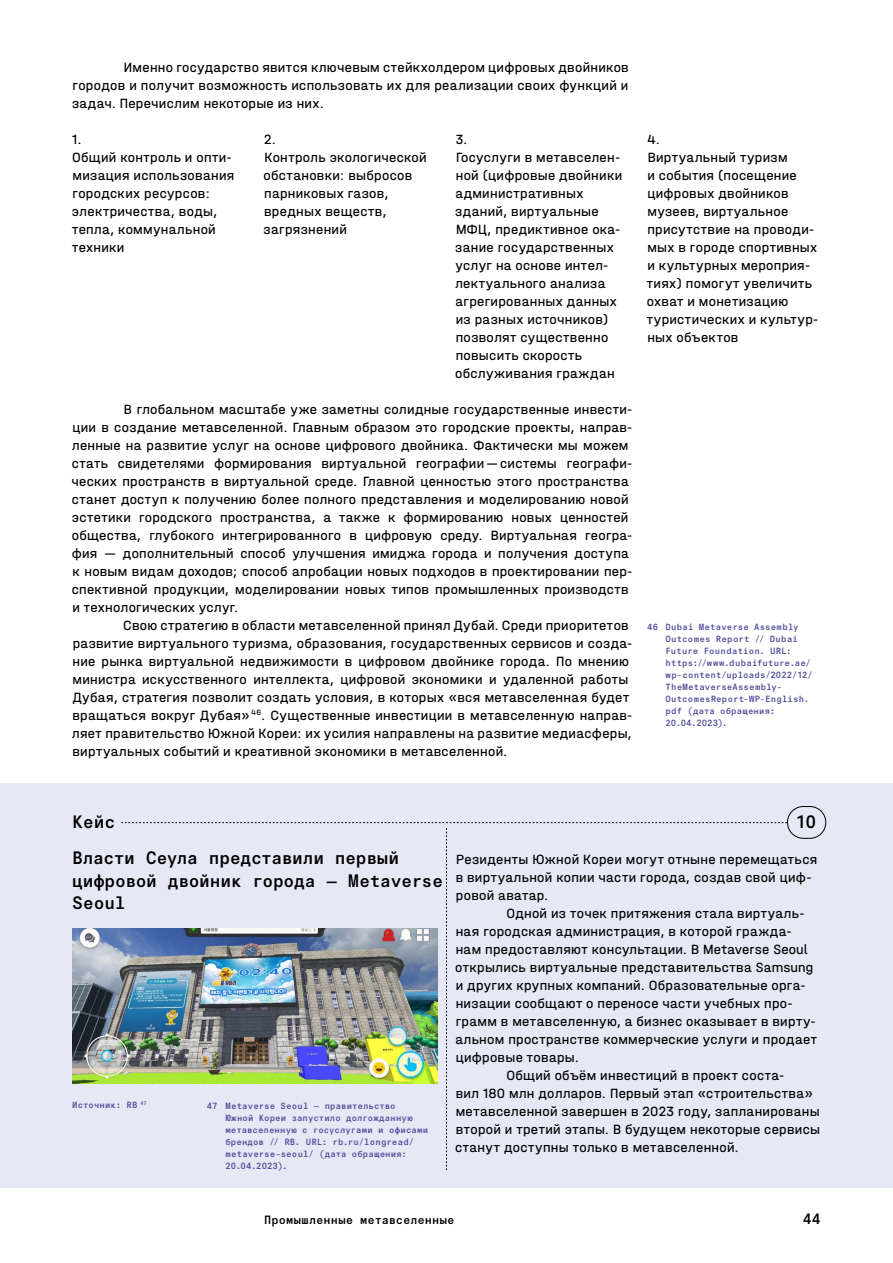
<style>
.page{position:relative;width:893px;height:1263px;background:#fff}
.page>*{position:absolute;margin:0;border:0;box-sizing:border-box;transform-origin:0 0}
.t1{font:18px/22.5px "Signal Mono";letter-spacing:-.015em;color:#000}
.t2{font:15px "Signal Mono";color:#000}
.t3{font:14.1px/18px "Halvar Mittel CY";letter-spacing:.02em;color:#000}
.t4{font:12px "Signal Mono";letter-spacing:.01em;color:#000}
.t5{font:9px/12px "Signal Mono";letter-spacing:.015em;color:#4e4a99}
</style>
<div class="page">
<div style="left:0;top:783px;width:893px;height:405px;background:#e7e8f6"></div>
<img style="left:72px;top:928px;width:49px;height:156px">
<img style="left:121px;top:822px;width:666px;height:348px">
<div style="left:787px;top:806px;width:39px;height:33px;border:1px solid #000;border-radius:16px"></div>
<p class="t3" style="left:72px;top:58px;width:558px;text-align:justify;text-indent:52px">Именно государство явится ключевым стейкхолдером цифровых двойников городов и получит возможность использовать их для реализации своих функций и задач. Перечислим некоторые из них.</p>
<p class="t3" style="left:264px;top:130px;width:165px">2.<br>Контроль экологической обстановки: выбросов парниковых газов, вредных веществ, загрязнений</p>
<p class="t3" style="left:647px;top:130px;width:173px">4.<br>Виртуальный туризм<br>и события (посещение цифровых двойников музеев, виртуальное присутствие на проводи&shy;мых в городе спортивных и культурных мероприя&shy;тиях) помогут увеличить охват и монетизацию туристических и культур&shy;ных объектов</p>
<p class="t3" style="left:72px;top:130px;width:164px">1.<br>Общий контроль и опти&shy;мизация использования городских ресурсов: электричества, воды, тепла, коммунальной техники</p>
<p class="t3" style="left:455px;top:130px;width:169px">3.<br>Госуслуги в метавселен&shy;ной (цифровые двойники административных зданий, виртуальные<br>МФЦ, предиктивное ока&shy;зание государственных услуг на основе интел&shy;лектуального анализа агрегированных данных из разных источников) позволят существенно повысить скорость обслуживания граждан</p>
<p class="t3" style="left:72px;top:400px;width:562px;text-indent:52px">В глобальном масштабе уже заметны солидные государственные инвести&shy;ции в создание метавселенной. Главным образом это городские проекты, направ&shy;ленные на развитие услуг на основе цифрового двойника. Фактически мы можем стать свидетелями формирования виртуальной географии — системы географи&shy;ческих пространств в виртуальной среде. Главной ценностью этого пространства станет доступ к получению более полного представления и моделированию новой эстетики городского пространства, а также к формированию новых ценностей общества, глубокого интегрированного в цифровую среду. Виртуальная геогра&shy;фия — дополнительный способ улучшения имиджа города и получения доступа к новым видам доходов; способ апробации новых подходов в проектировании пер&shy;спективной продукции, моделировании новых типов промышленных производств и технологических услуг.</p>
<p class="t3" style="left:72px;top:616px;width:562px;text-indent:51px">Свою стратегию в области метавселенной принял Дубай. Среди приоритетов развитие виртуального туризма, образования, государственных сервисов и созда&shy;ние рынка виртуальной недвижимости в цифровом двойнике города. По мнению министра искусственного интеллекта, цифровой экономики и удаленной работы Дубая, стратегия позволит создать условия, в которых «вся метавселенная будет вращаться вокруг Дубая» <sup>46</sup>. Существенные инвестиции в метавселенную направ&shy;ляет правительство Южной Кореи: их усилия направлены на развитие медиасферы, виртуальных событий и креативной экономики в метавселенной.</p>
<p class="t5" style="left:665px;top:621px;width:149px;text-indent:-18px">46 Dubai Metaverse Assembly<br>Outcomes Report // Dubai<br>Future Foundation. URL: https://www.dubaifuture.ae/ wp-content/uploads/2022/12/<br>TheMetaverseAssembly-<br>OutcomesReport-WP-English. pdf (дата обращения:<br>20.04.2023).</p>
<p class="t1" style="left:72px;top:810px;width:44px">Кейс</p>
<p class="t1" style="left:796px;top:810px;width:22px">10</p>
<p class="t1" style="left:72px;top:847px;width:372px">Власти Сеула представили первый цифровой двойник города – Metaverse<br>Seoul</p>
<p class="t3" style="left:456px;top:850px;width:363px">Резиденты Южной Кореи могут отныне перемещаться в виртуальной копии части города, создав свой циф&shy;ровой аватар.</p>
<p class="t3" style="left:506px;top:904px;width:300px">Одной из точек притяжения стала виртуаль-</p>
<p class="t3" style="left:456px;top:922px;width:337px">ная городская администрация, в которой гражда-</p>
<p class="t3" style="left:456px;top:940px;width:353px">нам предоставляют консультации. В Metaverse Seoul</p>
<p class="t3" style="left:455px;top:958px;width:360px">открылись виртуальные представительства Samsung</p>
<p class="t3" style="left:456px;top:976px;width:351px">и других крупных компаний. Образовательные орга-</p>
<p class="t3" style="left:456px;top:994px;width:338px">низации сообщают о переносе части учебных про-</p>
<p class="t3" style="left:456px;top:1012px;width:361px">грамм в метавселенную, а бизнес оказывает в вирту-</p>
<p class="t3" style="left:455px;top:1030px;width:363px">альном пространстве коммерческие услуги и продает</p>
<p class="t3" style="left:456px;top:1048px;width:125px">цифровые товары.</p>
<p class="t3" style="left:506px;top:1066px;width:279px">Общий объём инвестиций в проект соста-</p>
<p class="t3" style="left:456px;top:1084px;width:359px">вил 180 млн долларов. Первый этап «строительства»</p>
<p class="t3" style="left:456px;top:1102px;width:365px">метавселенной завершен в 2023 году, запланированы</p>
<p class="t3" style="left:456px;top:1120px;width:366px">второй и третий этапы. В будущем некоторые сервисы</p>
<p class="t3" style="left:455px;top:1138px;width:285px">станут доступны только в метавселенной.</p>
<p class="t5" style="left:72px;top:1099px;width:76px">Источник: RB <sup>47</sup></p>
<p class="t5" style="left:225px;top:1099px;width:204px;text-indent:-18px">47 Metaverse Seoul — правительство<br>Южной Кореи запустило долгожданную метавселенную с госуслугами и офисами брендов // RB. URL: rb.ru/longread/ metaverse-seoul/ (дата обращения:<br>20.04.2023).</p>
<p class="t4" style="left:264px;top:1212px;width:192px">Промышленные метавселенные</p>
<p class="t2" style="left:803px;top:1208px;width:19px">44</p>
</div>
